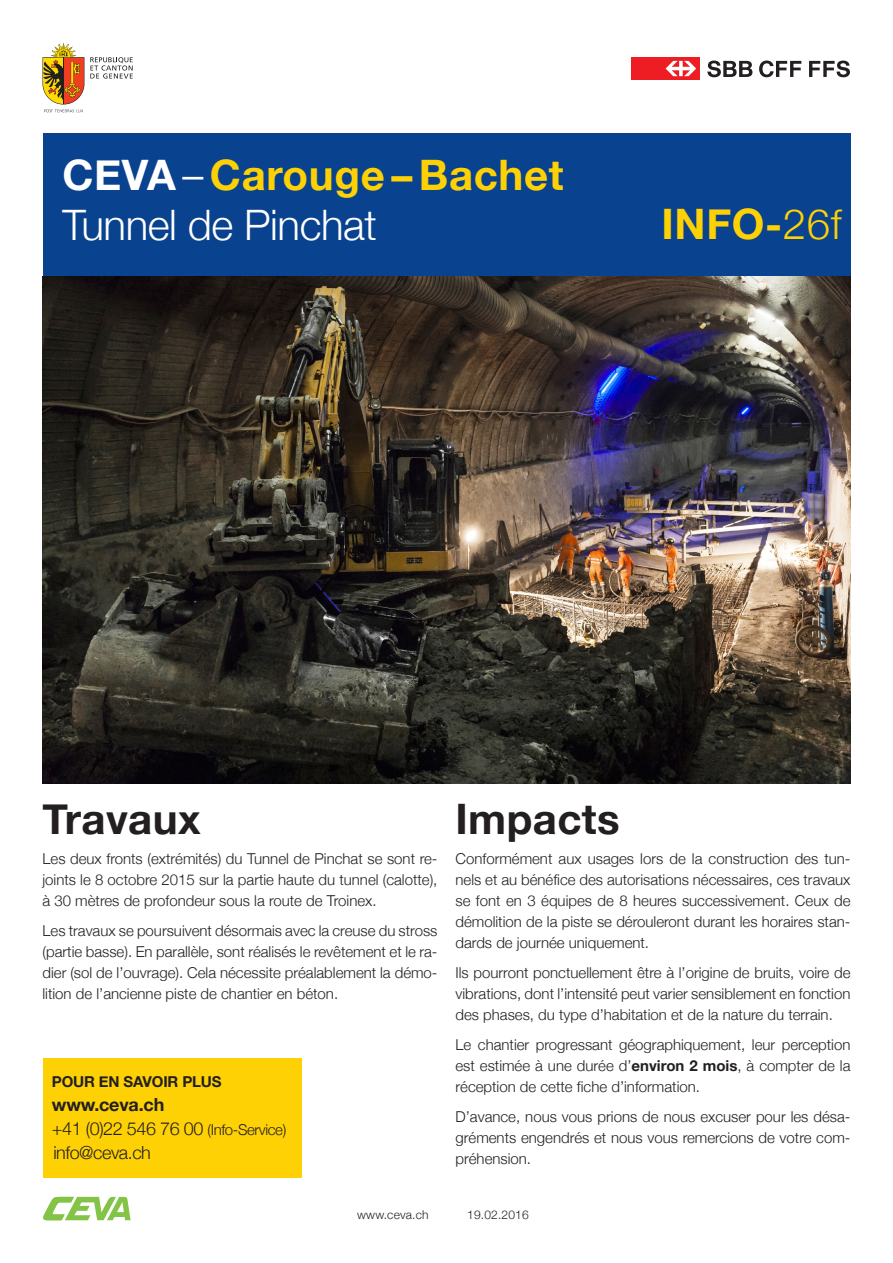
<style>
.page{position:relative;width:893px;height:1263px;background:#fff}
.page>*{position:absolute;margin:0;border:0;box-sizing:border-box;transform-origin:0 0}
._3_Titel{font:700 42px "Helvetica Neue";letter-spacing:.015em;color:#fed105}
._3_Titel-2{font:300 42px "Helvetica Neue";letter-spacing:-.01em;color:#fff}
.Grundschrift{font:700 42px "Helvetica Neue";letter-spacing:.01em;color:#231f20}
._02__texte_standard{font:300 18px "Helvetica Neue";letter-spacing:-.025em;color:#231f20}
._02__texte_standard-2{font:700 18px "Helvetica Neue";letter-spacing:-.01em;color:#231f20}
._02__texte_standard-3{font:300 15px/21px "Helvetica Neue";color:#231f20;text-align:justify}
.Grundschrift-2{font:300 15px/21px "Helvetica Neue";color:#231f20;text-align:justify}
._3_Titel-3{font:700 15px "Helvetica Neue";letter-spacing:-.01em;color:#231f20}
._4_Anzeigentext{font:300 12px "Helvetica Neue";letter-spacing:.015em;color:#231f20}
.s1{color:#fff}
.s2{font-weight:300;color:#fff}
.s3{font-weight:300}
.s4{font-size:15px}
.s5{font-weight:700}
</style>
<div class="page">
<img style="left:42px;top:276px;width:808px;height:507px">
<svg style="left:707px;top:61px;width:45px;height:16px"></svg>
<svg style="left:759px;top:61px;width:42px;height:16px"></svg>
<svg style="left:809px;top:61px;width:41px;height:16px"></svg>
<div style="left:631px;top:57px;width:69px;height:23px;background:#ee1d23"></div>
<svg style="left:666px;top:61px;width:30px;height:15px"></svg>
<svg style="left:43px;top:43px;width:41px;height:69px"></svg>
<hr style="left:63px;top:58px;width:1px;height:46px;background:#231f20">
<svg style="left:90px;top:57px;width:43px;height:22px"></svg>
<svg style="left:43px;top:1197px;width:88px;height:23px"></svg>
<div style="left:43px;top:134px;width:807px;height:142px;background:#09428e"></div>
<div style="left:43px;top:1059px;width:259px;height:119px;background:#fed105"></div>
<p class="_3_Titel" style="left:62px;top:142px;width:503px"><span class="s1">CEVA</span><span class="s2">–</span> Carouge – Bachet</p>
<p class="_3_Titel-2" style="left:62px;top:191px;width:316px">Tunnel de Pinchat</p>
<p class="_3_Titel" style="left:662px;top:191px;width:182px">INFO-<span class="s3">26f</span></p>
<p class="Grundschrift" style="left:43px;top:786px;width:160px">Travaux</p>
<p class="Grundschrift-2" style="left:43px;top:848px;width:396px">Les deux fronts (extrémités) du Tunnel de Pinchat se sont re&shy;joints le 8 octobre 2015 sur la partie haute du tunnel (calotte), à 30 mètres de profondeur sous la route de Troinex.</p>
<p class="Grundschrift-2" style="left:43px;top:920px;width:396px">Les travaux se poursuivent désormais avec la creuse du stross (partie basse). En parallèle, sont réalisés le revêtement et le ra&shy;dier (sol de l’ouvrage). Cela nécessite préalablement la démo&shy;lition de l’ancienne piste de chantier en béton.</p>
<p class="_3_Titel-3" style="left:52px;top:1069px;width:171px">POUR EN SAVOIR PLUS</p>
<p class="_02__texte_standard-2" style="left:52px;top:1090px;width:114px">www.ceva.ch</p>
<p class="_02__texte_standard" style="left:52px;top:1114px;width:236px">+41 (0)22 546 76 00 <span class="s4">(Info-Service)</span></p>
<p class="_02__texte_standard" style="left:53px;top:1138px;width:99px">info@ceva.ch</p>
<p class="_4_Anzeigentext" style="left:357px;top:1205px;width:73px">www.ceva.ch</p>
<p class="Grundschrift" style="left:455px;top:786px;width:166px">Impacts</p>
<p class="_02__texte_standard-3" style="left:455px;top:848px;width:396px">Conformément aux usages lors de la construction des tun&shy;nels et au bénéfice des autorisations nécessaires, ces travaux se font en 3 équipes de 8 heures successivement. Ceux de démolition de la piste se dérouleront durant les horaires stan&shy;dards de journée uniquement.</p>
<p class="_02__texte_standard-3" style="left:455px;top:962px;width:396px">Ils pourront ponctuellement être à l’origine de bruits, voire de vibrations, dont l’intensité peut varier sensiblement en fonction des phases, du type d’habitation et de la nature du terrain.</p>
<p class="_02__texte_standard-3" style="left:455px;top:1034px;width:396px">Le chantier progressant géographiquement, leur perception est estimée à une durée d’<span class="s5">environ 2 mois</span>, à compter de la réception de cette fiche d’information.</p>
<p class="_02__texte_standard-3" style="left:455px;top:1106px;width:396px">D’avance, nous vous prions de nous excuser pour les désa&shy;gréments engendrés et nous vous remercions de votre com&shy;préhension.</p>
<p class="_4_Anzeigentext" style="left:467px;top:1205px;width:63px">19.02.2016</p>
</div>
